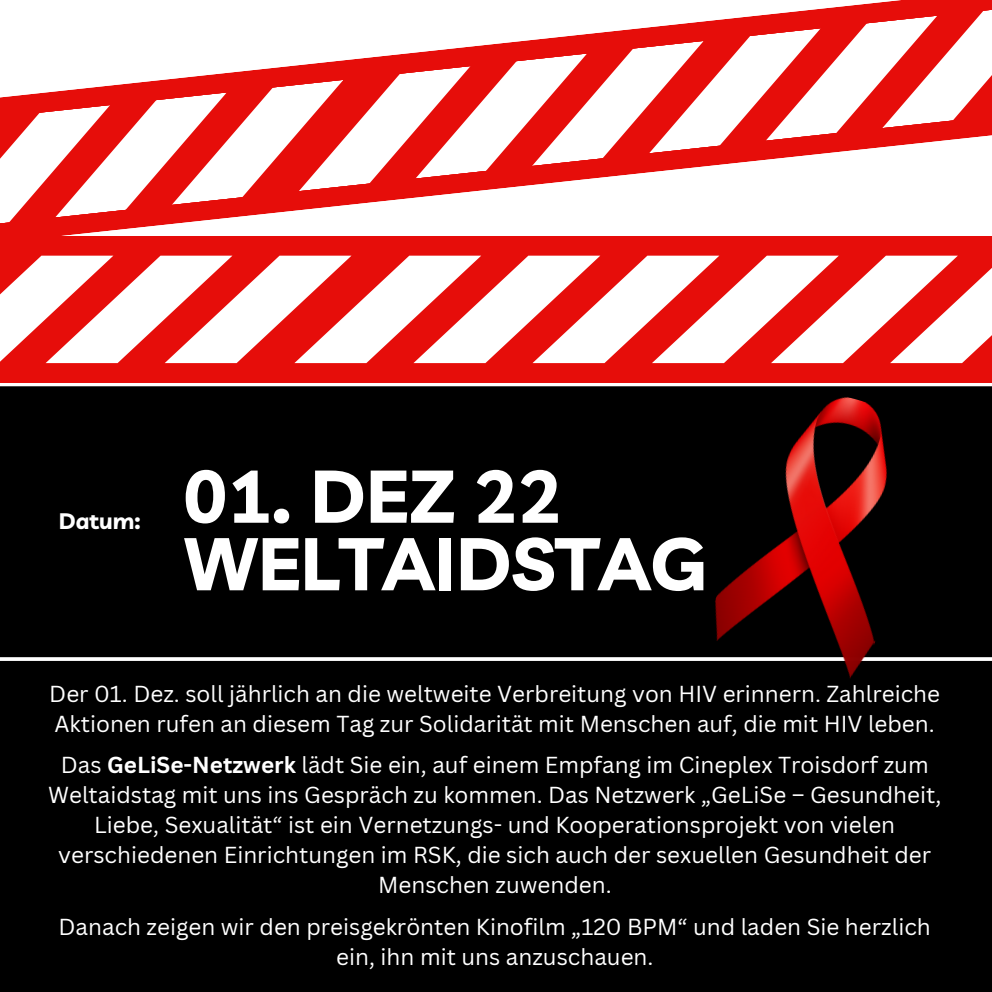
<style>
.page{position:relative;width:992px;height:992px;background:#000}
.page>*{position:absolute;margin:0;border:0;box-sizing:border-box;transform-origin:0 0}
.t1{font:700 73.5px/67.5px "Livvic";color:#fff}
.t2{font:22.5px/30px "Canva Sans";color:#fff;text-align:center}
.t3{font:700 22.25px "Livvic";color:#fff}
.s1{font-weight:700}
</style>
<div class="page">
<div style="left:0;top:0;width:992px;height:236px;background:#fff"></div>
<svg style="left:0;top:80px;width:355px;height:150px;background:#f28887"></svg>
<svg style="left:287px;top:41px;width:428px;height:150px;background:#f28685"></svg>
<svg style="left:638px;top:3px;width:354px;height:150px;background:#f28887"></svg>
<svg style="left:0;top:657px;width:992px;height:4px;background:#efefef"></svg>
<svg style="left:0;top:382px;width:992px;height:4px;background:#f8c2c1"></svg>
<div style="left:0;top:236px;width:992px;height:146px;background:#e60d0a"></div>
<svg style="left:0;top:256px;width:294px;height:107px"></svg>
<svg style="left:294px;top:256px;width:351px;height:107px;fill:#fff"></svg>
<svg style="left:645px;top:256px;width:347px;height:107px"></svg>
<img style="left:705px;top:382px;width:232px;height:297px">
<p class="t3" style="left:59px;top:507px;width:83px">Datum:</p>
<h1 class="t1" style="left:183px;top:461px;width:525px">01. DEZ 22<br>WELTAIDSTAG</h1>
<p class="t2" style="left:49px;top:678px;width:892px;text-align:left">Der 01. Dez. soll jährlich an die weltweite Verbreitung von HIV erinnern. Zahlreiche<br>Aktionen rufen an diesem Tag zur Solidarität mit Menschen auf, die mit HIV leben.</p>
<p class="t2" style="left:48px;top:749px;width:895px">Das <span class="s1">GeLiSe-Netzwerk</span> lädt Sie ein, auf einem Empfang im Cineplex Troisdorf zum Weltaidstag mit uns ins Gespräch zu kommen. Das Netzwerk „GeLiSe – Gesundheit, Liebe, Sexualität“ ist ein Vernetzungs- und Kooperationsprojekt von vielen verschiedenen Einrichtungen im RSK, die sich auch der sexuellen Gesundheit der Menschen zuwenden.</p>
<p class="t2" style="left:59px;top:911px;width:874px">Danach zeigen wir den preisgekrönten Kinofilm „120 BPM“ und laden Sie herzlich ein, ihn mit uns anzuschauen.</p>
</div>
